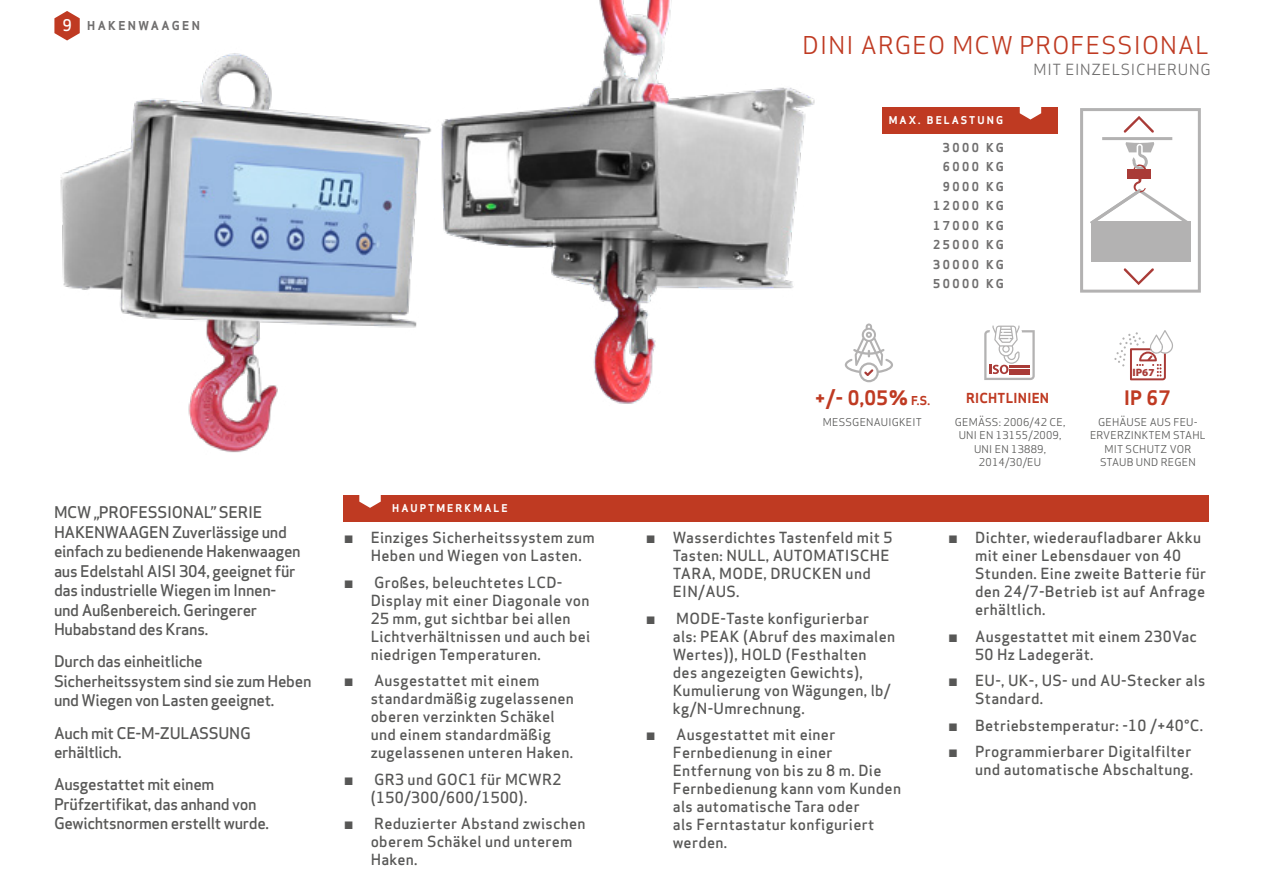
<style>
.page{position:relative;width:1263px;height:893px;background:#fff}
.page>*{position:absolute;margin:0;border:0;box-sizing:border-box;transform-origin:0 0}
._2_nagluwek-strona{font:24px "Apex Sans";letter-spacing:.05em;color:#bf3a22}
.LICZBY{font:700 19.5px "Apex Sans";color:#bf3a22}
.t1{font:500 15.75px/19.5px "Apex Sans";letter-spacing:-.02em;color:#575756}
.t2{font:500 15.75px "Apex Sans";color:#fff}
.t3{font:500 15px/18px "Apex Sans";letter-spacing:.02em;color:#575756}
._2_nagluwek-strona-2{font:15px "Apex Sans";letter-spacing:.05em;color:#706f6f}
.t4{font:15px "Apex Sans";color:#575756}
.LICZBY-2{font:700 13.5px "Apex Sans";letter-spacing:.02em;color:#bf3a22}
.nagluwek_kopia{font:700 12px/19.5px "Apex Sans";letter-spacing:.2em;color:#706f6f;text-align:justify}
.t5{font:900 10.65px "Myriad Pro";color:#a93b37}
.Styl_akapitowy_1{font:10.5px/13.5px "Apex Sans";letter-spacing:.02em;color:#575756;text-align:center}
.t6{font:700 10.5px "Apex Sans";letter-spacing:.2em;color:#fff}
.s1{font-weight:400}
.s2{font-size:12px}
</style>
<div class="page">
<img style="left:441px;top:0;width:374px;height:404px">
<img style="left:60px;top:53px;width:372px;height:462px">
<svg style="left:54px;top:11px;width:26px;height:30px"></svg>
<div style="left:344px;top:495px;width:865px;height:27px;background:#bf3a22"></div>
<svg style="left:359px;top:483px;width:22px;height:25px"></svg>
<svg style="left:845px;top:323px;width:48px;height:59px"></svg>
<svg style="left:984px;top:326px;width:51px;height:54px"></svg>
<svg style="left:1114px;top:330px;width:59px;height:50px"></svg>
<div style="left:1080px;top:108px;width:121px;height:185px;border:3px solid #b3b2b2"></div>
<svg style="left:1124px;top:116px;width:30px;height:17px"></svg>
<svg style="left:1124px;top:268px;width:30px;height:17px"></svg>
<div style="left:1091px;top:222px;width:99px;height:40px;background:#b3b2b2"></div>
<svg style="left:1090px;top:142px;width:101px;height:84px"></svg>
<hr style="left:1102px;top:137px;width:70px;height:3px;background:#b3b2b2">
<div style="left:883px;top:107px;width:175px;height:27px;background:#bf3a22"></div>
<svg style="left:1020px;top:107px;width:21px;height:13px"></svg>
<p class="t2" style="left:63px;top:11px;width:11px">9</p>
<p class="nagluwek_kopia" style="left:87px;top:16px;width:114px">HAKENWAAGEN</p>
<p class="t1" style="left:54px;top:501px;width:210px">MCW „PROFESSIONAL” SERIE</p>
<p class="t6" style="left:392px;top:501px;width:117px">HAUPTMERKMALE</p>
<p class="t1" style="left:54px;top:520px;width:248px">HAKENWAAGEN Zuverlässige und einfach zu bedienende Hakenwaagen aus Edelstahl AISI 304, geeignet für das industrielle Wiegen im Innen&shy;und Außenbereich. Geringerer<br>Hubabstand des Krans.</p>
<p class="t1" style="left:54px;top:650px;width:259px">Durch das einheitliche<br>Sicherheitssystem sind sie zum Heben und Wiegen von Lasten geeignet.</p>
<p class="t1" style="left:54px;top:721px;width:198px">Auch mit CE-M-ZULASSUNG erhältlich.</p>
<p class="t1" style="left:54px;top:773px;width:217px">Ausgestattet mit einem<br>Prüfzertifikat, das anhand von<br>Gewichtsnormen erstellt wurde.</p>
<p class="t3" style="left:371px;top:527px;width:225px;text-indent:-27px"><span class="s1">¬</span> Einziges Sicherheitssystem zum<br>Heben und Wiegen von Lasten.</p>
<p class="t4" style="left:344px;top:570px;width:11px">¬</p>
<p class="t3" style="left:371px;top:571px;width:221px">Großes, beleuchtetes LCD-<br>Display mit einer Diagonale von<br>25 mm, gut sichtbar bei allen<br>Lichtverhältnissen und auch bei niedrigen Temperaturen.</p>
<p class="t4" style="left:344px;top:669px;width:11px">¬</p>
<p class="t3" style="left:371px;top:670px;width:205px">Ausgestattet mit einem standardmäßig zugelassenen oberen verzinkten Schäkel und einem standardmäßig zugelassenen unteren Haken.</p>
<p class="t4" style="left:344px;top:767px;width:11px">¬</p>
<p class="t3" style="left:371px;top:768px;width:192px">GR3 und GOC1 für MCWR2 (150/300/600/1500).</p>
<p class="t4" style="left:344px;top:812px;width:11px">¬</p>
<p class="t3" style="left:371px;top:813px;width:216px">Reduzierter Abstand zwischen oberem Schäkel und unterem<br>Haken.</p>
<p class="_2_nagluwek-strona" style="left:802px;top:26px;width:408px">DINI ARGEO MCW PROFESSIONAL</p>
<p class="t6" style="left:889px;top:114px;width:116px">MAX. BELASTUNG</p>
<p class="nagluwek_kopia" style="left:943px;top:138px;width:62px">3000 KG 6000 KG 9000 KG</p>
<p class="nagluwek_kopia" style="left:933px;top:196px;width:72px">12000 KG</p>
<p class="nagluwek_kopia" style="left:933px;top:216px;width:72px">17000 KG</p>
<p class="nagluwek_kopia" style="left:933px;top:235px;width:72px">25000 KG</p>
<p class="nagluwek_kopia" style="left:933px;top:255px;width:72px">30000 KG</p>
<p class="nagluwek_kopia" style="left:933px;top:274px;width:72px">50000 KG</p>
<p class="_2_nagluwek-strona-2" style="left:1033px;top:57px;width:179px">MIT EINZELSICHERUNG</p>
<p class="t5" style="left:1132px;top:367px;width:24px">IP67</p>
<p class="LICZBY" style="left:815px;top:386px;width:116px">+/- 0,05% <span class="s2">F.S.</span></p>
<p class="LICZBY-2" style="left:966px;top:389px;width:85px">RICHTLINIEN</p>
<p class="LICZBY" style="left:1124px;top:386px;width:48px">IP 67</p>
<p class="Styl_akapitowy_1" style="left:823px;top:414px;width:101px">MESSGENAUIGKEIT</p>
<p class="Styl_akapitowy_1" style="left:955px;top:414px;width:112px">GEMÄSS: 2006/42 CE,<br>UNI EN 13155/2009,<br>UNI EN 13889,<br>2014/30/EU</p>
<p class="Styl_akapitowy_1" style="left:1090px;top:414px;width:117px">GEHÄUSE AUS FEU-<br>ERVERZINKTEM STAHL<br>MIT SCHUTZ VOR<br>STAUB UND REGEN</p>
<p class="t3" style="left:673px;top:527px;width:221px;text-indent:-27px"><span class="s1">¬</span> Wasserdichtes Tastenfeld mit 5<br>Tasten: NULL, AUTOMATISCHE<br>TARA, MODE, DRUCKEN und<br>EIN/AUS.</p>
<p class="t4" style="left:646px;top:606px;width:11px">¬</p>
<p class="t3" style="left:673px;top:607px;width:224px">MODE-Taste konfigurierbar<br>als: PEAK (Abruf des maximalen<br>Wertes)), HOLD (Festhalten<br>des angezeigten Gewichts),<br>Kumulierung von Wägungen, lb/ kg/N-Umrechnung.</p>
<p class="t4" style="left:646px;top:723px;width:11px">¬</p>
<p class="t3" style="left:673px;top:724px;width:230px">Ausgestattet mit einer<br>Fernbedienung in einer<br>Entfernung von bis zu 8 m. Die<br>Fernbedienung kann vom Kunden als automatische Tara oder<br>als Ferntastatur konfiguriert werden.</p>
<p class="t3" style="left:975px;top:527px;width:233px;text-indent:-27px"><span class="s1">¬</span> Dichter, wiederaufladbarer Akku mit einer Lebensdauer von 40<br>Stunden. Eine zweite Batterie für den 24/7-Betrieb ist auf Anfrage erhältlich.</p>
<p class="t3" style="left:975px;top:625px;width:223px;text-indent:-27px"><span class="s1">¬</span> Ausgestattet mit einem 230Vac<br>50 Hz Ladegerät.</p>
<p class="t3" style="left:975px;top:670px;width:232px;text-indent:-27px"><span class="s1">¬</span> EU-, UK-, US- und AU-Stecker als<br>Standard.</p>
<p class="t3" style="left:948px;top:714px;width:256px"><span class="s1">¬</span> Betriebstemperatur: -10 /+40°C.</p>
<p class="t3" style="left:948px;top:741px;width:246px;text-align:right"><span class="s1">¬</span> Programmierbarer Digitalfilter und automatische Abschaltung.</p>
</div>
